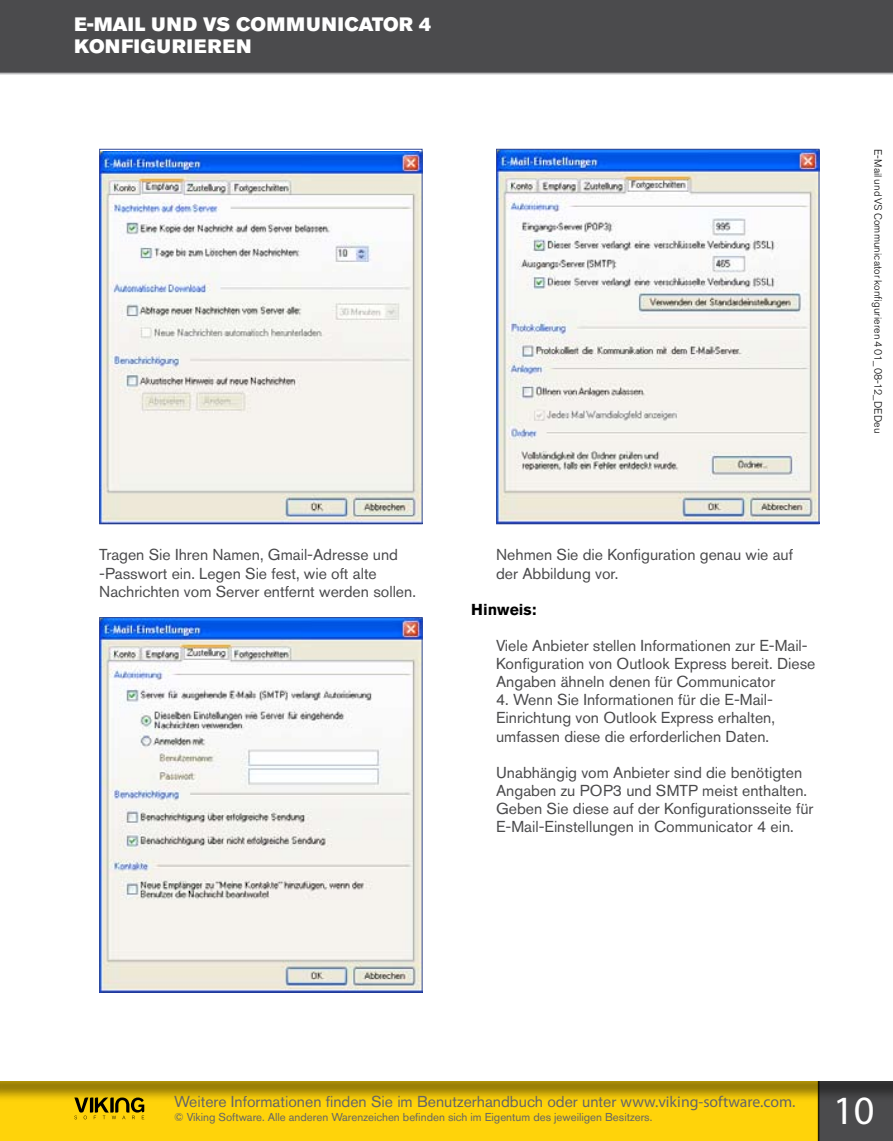
<style>
.page{position:relative;width:893px;height:1141px;background:#fff}
.page>*{position:absolute;margin:0;border:0;box-sizing:border-box;transform-origin:0 0}
.t1{font:40.25px "Myriad Pro";color:#fff}
.t2{font:19.25px/22.2px "Akzidenz Grotesk BE Super";letter-spacing:.065em;color:#fff}
.t3{font:15.75px/18.2px "Akzidenz Grotesk BE";color:#4b4b4d}
.t4{font:15.75px "Akzidenz Grotesk BE";color:#646567}
.t5{font:700 15.75px "Akzidenz Grotesk BE";color:#000}
.t6{font:11.38px "Akzidenz Grotesk BE";color:#646567}
.t7{font:300 10.5px "Akzidenz Grotesk BE";letter-spacing:.01em;color:#000}
.s1{font-family:"Myriad Pro"}
</style>
<div class="page">
<div style="left:819px;top:1103px;width:74px;height:38px;background:#4b4b4d"></div>
<div style="left:0;top:0;width:893px;height:74px;background:#4b4b4d"></div>
<div style="left:0;top:1103px;width:819px;height:38px;background:#ffd30a"></div>
<div style="left:0;top:1069px;width:893px;height:34px;background:#000;opacity:.44"></div>
<div style="left:0;top:1067px;width:893px;height:14px;background:#fff"></div>
<svg style="left:74px;top:1097px;width:70px;height:22px;background:#a58906"></svg>
<img style="left:101px;top:151px;width:320px;height:371px">
<div style="left:99px;top:149px;width:324px;height:375px;border:1px solid #324a97"></div>
<img style="left:101px;top:619px;width:320px;height:372px">
<div style="left:99px;top:617px;width:324px;height:376px;border:1px solid #324a97"></div>
<img style="left:498px;top:151px;width:319px;height:371px">
<div style="left:496px;top:149px;width:323px;height:375px;border:1px solid #324a97"></div>
<p class="t2" style="left:74px;top:13px;width:358px">E-MAIL UND VS COMMUNICATOR 4<br>KONFIGURIEREN</p>
<p class="t3" style="left:99px;top:546px;width:318px">Tragen Sie Ihren Namen, Gmail-Adresse und -Passwort ein. Legen Sie fest, wie oft alte<br>Nachrichten vom Server entfernt werden sollen.</p>
<p class="t3" style="left:496px;top:546px;width:298px">Nehmen Sie die Konfiguration genau wie auf der Abbildung vor.</p>
<p class="t5" style="left:471px;top:600px;width:66px">Hinweis:</p>
<p class="t3" style="left:496px;top:636px;width:321px">Viele Anbieter stellen Informationen zur E-Mail-<br>Konfiguration von Outlook Express bereit. Diese<br>Angaben ähneln denen für Communicator</p>
<p class="t3" style="left:496px;top:691px;width:280px">4. Wenn Sie Informationen für die E-Mail-<br>Einrichtung von Outlook Express erhalten, umfassen diese die erforderlichen Daten.</p>
<p class="t3" style="left:496px;top:763px;width:319px">Unabhängig vom Anbieter sind die benötigten Angaben zu POP3 und SMTP meist enthalten.<br>Geben Sie diese auf der Konfigurationsseite für E-Mail-Einstellungen in Communicator 4 ein.</p>
<p class="t7" style="left:884px;top:149px;width:286px;rotate:90deg">E-Mail und VS Communicator konfigurieren 4 01_ 08-12_DEDeu</p>
<p class="t4" style="left:174px;top:1092px;width:623px">Weitere Informationen finden Sie im Benutzerhandbuch oder unter <span class="s1">www.viking-software.com</span>.</p>
<p class="t6" style="left:174px;top:1110px;width:480px">© Viking Software. Alle anderen Warenzeichen befinden sich im Eigentum des jeweiligen Besitzers.</p>
<h1 class="t1" style="left:833px;top:1086px;width:43px">10</h1>
</div>
